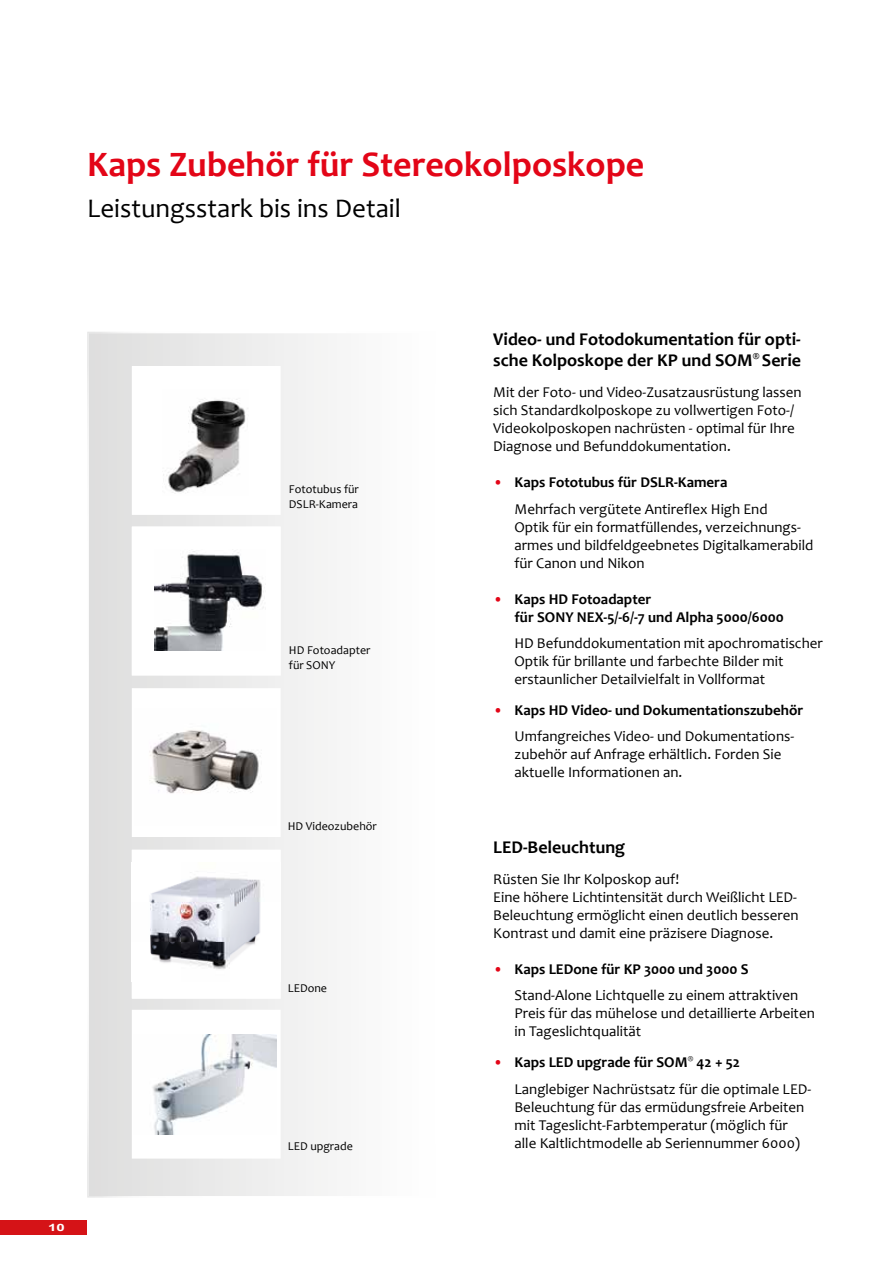
<style>
.page{position:relative;width:893px;height:1263px;background:#fff}
.page>*{position:absolute;margin:0;border:0;box-sizing:border-box;transform-origin:0 0}
.t1{font:700 36px "Candara";color:#e30517}
.t2{font:27px "Candara";color:#000}
.t3{font:700 18px/21.6px "Candara";color:#000}
.t4{font:15px/18px "Candara";color:#000}
.t5{font:700 15px/18px "Candara";color:#000}
.t6{font:12px/14.4px "Candara";color:#000}
.t7{font:700 10.05px "Arial";color:#fff;scale:1.49 1}
.s1{color:#e30517}
.s2{font-weight:700}
.s3{font-weight:400;color:#e30517}
</style>
<div class="page">
<svg style="left:154px;top:576px;width:112px;height:75px"></svg>
<img style="left:162px;top:397px;width:86px;height:97px">
<img style="left:155px;top:549px;width:110px;height:101px">
<img style="left:115px;top:863px;width:168px;height:119px">
<svg style="left:154px;top:1010px;width:127px;height:148px"></svg>
<img style="left:149px;top:1035px;width:127px;height:99px">
<div style="left:0;top:1220px;width:86px;height:15px;background:#d51317"></div>
<img style="left:134px;top:708px;width:142px;height:117px">
<h1 class="t1" style="left:87px;top:141px;width:559px">Kaps Zubehör für Stereokolposkope</h1>
<h2 class="t2" style="left:87px;top:191px;width:315px">Leistungsstark bis ins Detail</h2>
<p class="t7" style="left:48px;top:1221px;width:13px">10</p>
<p class="t6" style="left:289px;top:482px;width:71px">Fototubus für<br>DSLR-Kamera</p>
<p class="t6" style="left:289px;top:643px;width:83px">HD Fotoadapter für SONY</p>
<p class="t6" style="left:288px;top:818px;width:91px">HD Videozubehör</p>
<p class="t6" style="left:288px;top:981px;width:41px">LEDone</p>
<p class="t6" style="left:288px;top:1139px;width:66px">LED upgrade</p>
<p class="t3" style="left:493px;top:328px;width:309px">Video- und Fotodokumentation für opti&shy;sche Kolposkope der KP und SOM<sup>®</sup> Serie</p>
<p class="t4" style="left:493px;top:383px;width:310px">Mit der Foto- und Video-Zusatzausrüstung lassen sich Standardkolposkope zu vollwertigen Foto-/ Videokolposkopen nachrüsten - optimal für Ihre Diagnose und Befunddokumentation.</p>
<p class="t4" style="left:514px;top:469px;width:255px;line-height:26.5px;text-indent:-21px"><span class="s1">•</span> <span class="s2">Kaps Fototubus für DSLR-Kamera<br></span>Mehrfach vergütete Antireflex High End</p>
<p class="t4" style="left:514px;top:518px;width:300px">Optik für ein formatfüllendes, verzeichnungs&shy;armes und bildfeldgeebnetes Digitalkamerabild für Canon und Nikon</p>
<p class="t5" style="left:514px;top:590px;width:271px;text-indent:-21px"><span class="s3">•</span> Kaps HD Fotoadapter<br>für SONY NEX-5/-6/-7 und Alpha 5000/6000</p>
<p class="t4" style="left:514px;top:634px;width:310px">HD Befunddokumentation mit apochromatischer<br>Optik für brillante und farbechte Bilder mit erstaunlicher Detailvielfalt in Vollformat</p>
<p class="t4" style="left:514px;top:697px;width:290px;line-height:26.5px;text-indent:-21px"><span class="s1">•</span> <span class="s2">Kaps HD Video- und Dokumentationszubehör<br></span>Umfangreiches Video- und Dokumentations-</p>
<p class="t4" style="left:514px;top:745px;width:268px">zubehör auf Anfrage erhältlich. Forden Sie aktuelle Informationen an.</p>
<p class="t3" style="left:493px;top:836px;width:133px">LED-Beleuchtung</p>
<p class="t4" style="left:493px;top:870px;width:307px">Rüsten Sie Ihr Kolposkop auf!<br>Eine höhere Lichtintensität durch Weißlicht LED-Beleuchtung ermöglicht einen deutlich besseren Kontrast und damit eine präzisere Diagnose.</p>
<p class="t4" style="left:514px;top:955px;width:285px;line-height:26.5px;text-indent:-21px"><span class="s1">•</span> <span class="s2">Kaps LEDone für KP 3000 und 3000 S<br></span>Stand-Alone Lichtquelle zu einem attraktiven</p>
<p class="t4" style="left:514px;top:1004px;width:302px">Preis für das mühelose und detaillierte Arbeiten in Tageslichtqualität</p>
<p class="t4" style="left:514px;top:1049px;width:298px;line-height:26.5px;text-indent:-21px"><span class="s1">•</span> <span class="s2">Kaps LED upgrade für SOM</span><sup>®</sup> <span class="s2">42 + 52<br></span>Langlebiger Nachrüstsatz für die optimale LED-</p>
<p class="t4" style="left:514px;top:1097px;width:291px">Beleuchtung für das ermüdungsfreie Arbeiten mit Tageslicht-Farbtemperatur (möglich für alle Kaltlichtmodelle ab Seriennummer 6000)</p>
</div>
